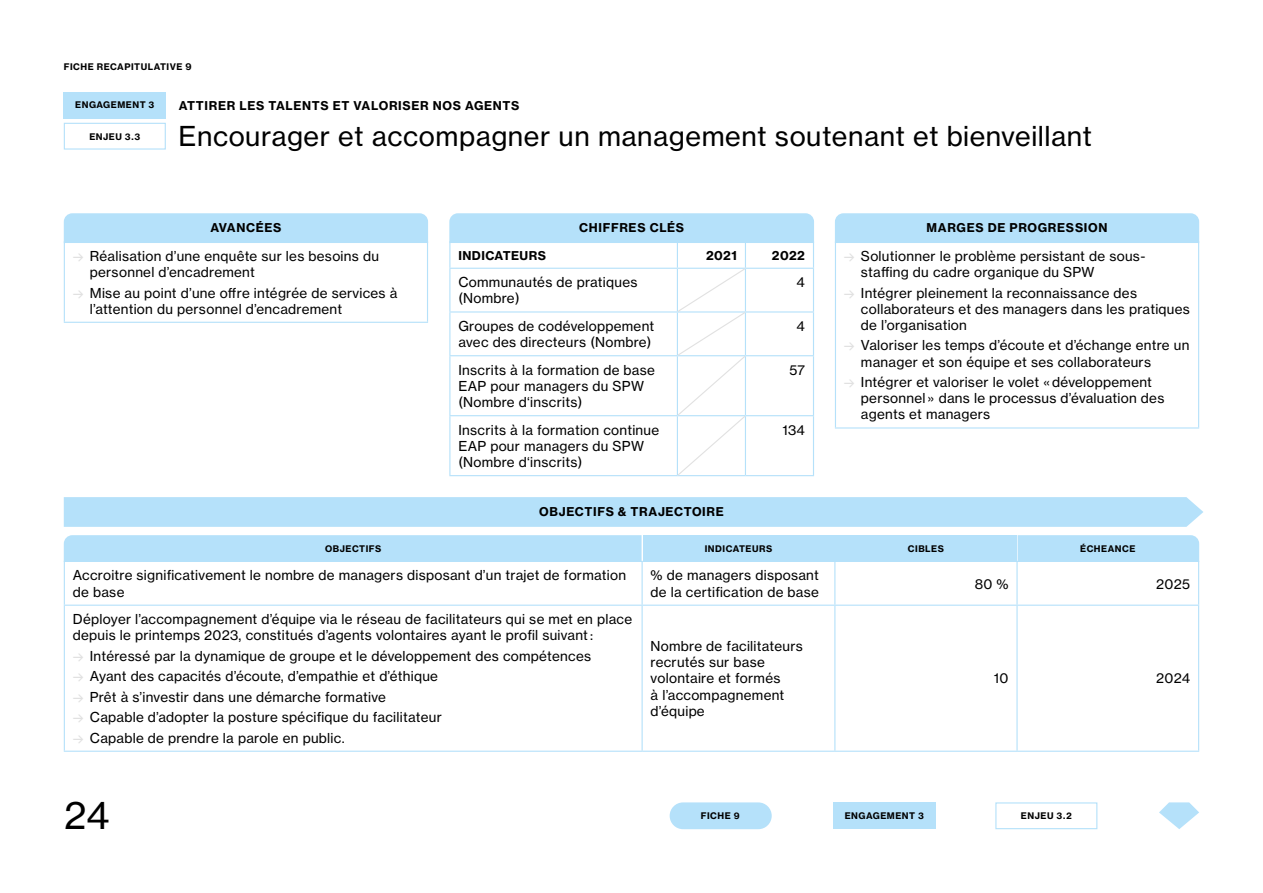
<style>
.page{position:relative;width:1263px;height:893px;background:#fff}
.page>*{position:absolute;margin:0;border:0;box-sizing:border-box;transform-origin:0 0}
.t1{font:36px "N Haas Grotesk TX Pro 55 Rg";color:#000}
.t2{font:27px "N Haas Grotesk TX Pro 55 Rg";letter-spacing:.02em;color:#000}
.t3{font:13.5px/16.2px "N Haas Grotesk TX Pro 55 Rg";letter-spacing:.02em;color:#000}
.t4{font:12px "N Haas Grotesk TX Pro 75 Bd";letter-spacing:.055em;color:#000}
.t5{font:12px "N Haas Grotesk TX Pro 75 Bd";letter-spacing:.035em;color:#000}
.t6{font:9px "N Haas Grotesk TX Pro 75 Bd";letter-spacing:.055em;color:#000}
.s1{font-family:"Suisse Intl";color:#e1e1e1}
</style>
<div class="page">
<hr style="left:64px;top:242px;width:1px;height:80px;background:#b5e1fa">
<hr style="left:427px;top:242px;width:1px;height:80px;background:#b5e1fa">
<hr style="left:64px;top:322px;width:364px;height:1px;background:#b5e1fa">
<div style="left:64px;top:213px;width:364px;height:30px;background:#b5e1fa"></div>
<hr style="left:449px;top:475px;width:228px;height:1px;background:#b5e1fa">
<hr style="left:745px;top:475px;width:69px;height:1px;background:#b5e1fa">
<hr style="left:677px;top:475px;width:68px;height:1px;background:#b5e1fa">
<svg style="left:449px;top:213px;width:365px;height:262px"></svg>
<hr style="left:835px;top:242px;width:1px;height:185px;background:#b5e1fa">
<hr style="left:1198px;top:242px;width:1px;height:185px;background:#b5e1fa">
<hr style="left:835px;top:427px;width:364px;height:2px;background:#b5e1fa">
<div style="left:835px;top:213px;width:364px;height:30px;background:#b5e1fa"></div>
<svg style="left:64px;top:497px;width:1139px;height:30px"></svg>
<hr style="left:641px;top:562px;width:2px;height:43px;background:#b5e1fa">
<hr style="left:834px;top:562px;width:1px;height:43px;background:#b5e1fa">
<hr style="left:1016px;top:562px;width:1px;height:43px;background:#b5e1fa">
<hr style="left:64px;top:605px;width:578px;height:1px;background:#b5e1fa">
<hr style="left:642px;top:605px;width:193px;height:1px;background:#b5e1fa">
<hr style="left:641px;top:606px;width:2px;height:145px;background:#b5e1fa">
<hr style="left:835px;top:605px;width:182px;height:1px;background:#b5e1fa">
<hr style="left:834px;top:606px;width:1px;height:145px;background:#b5e1fa">
<hr style="left:1017px;top:605px;width:182px;height:1px;background:#b5e1fa">
<hr style="left:1016px;top:606px;width:1px;height:145px;background:#b5e1fa">
<hr style="left:64px;top:561px;width:578px;height:1px;background:#b5e1fa">
<hr style="left:64px;top:562px;width:1px;height:43px;background:#b5e1fa">
<hr style="left:642px;top:561px;width:193px;height:1px;background:#b5e1fa">
<hr style="left:835px;top:561px;width:182px;height:1px;background:#b5e1fa">
<hr style="left:1198px;top:562px;width:1px;height:43px;background:#b5e1fa">
<hr style="left:64px;top:606px;width:1px;height:145px;background:#b5e1fa">
<hr style="left:1198px;top:606px;width:1px;height:145px;background:#b5e1fa">
<hr style="left:64px;top:751px;width:578px;height:1px;background:#b5e1fa">
<hr style="left:642px;top:751px;width:193px;height:1px;background:#b5e1fa">
<hr style="left:835px;top:751px;width:182px;height:1px;background:#b5e1fa">
<hr style="left:1017px;top:751px;width:182px;height:1px;background:#b5e1fa">
<div style="left:64px;top:535px;width:577px;height:26px;background:#b5e1fa"></div>
<div style="left:643px;top:535px;width:191px;height:27px;background:#b5e1fa"></div>
<div style="left:835px;top:535px;width:181px;height:27px;background:#b5e1fa"></div>
<div style="left:1017px;top:535px;width:182px;height:27px;background:#b5e1fa"></div>
<div style="left:833px;top:802px;width:102px;height:27px;background:#b5e1fa"></div>
<div style="left:995px;top:802px;width:102px;height:27px;border:1px solid #b5e1fa"></div>
<div style="left:64px;top:92px;width:102px;height:27px;background:#b5e1fa"></div>
<div style="left:64px;top:123px;width:102px;height:27px;border:1px solid #b5e1fa"></div>
<svg style="left:1159px;top:802px;width:40px;height:27px"></svg>
<div style="left:670px;top:802px;width:102px;height:27px;background:#b5e1fa;border-radius:13px"></div>
<p class="t6" style="left:64px;top:62px;width:129px">FICHE RECAPITULATIVE 9</p>
<p class="t4" style="left:179px;top:98px;width:342px">ATTIRER LES TALENTS ET VALORISER NOS AGENTS</p>
<h2 class="t2" style="left:179px;top:120px;width:915px">Encourager et accompagner un management soutenant et bienveillant</h2>
<p class="t6" style="left:75px;top:99px;width:81px">ENGAGEMENT 3</p>
<p class="t6" style="left:89px;top:131px;width:52px">ENJEU 3.3</p>
<p class="t4" style="left:210px;top:220px;width:73px">AVANCÉES</p>
<p class="t3" style="left:90px;top:248px;width:291px;text-indent:-17px"><span class="s1">→</span> Réalisation d’une enquête sur les besoins du personnel d’encadrement</p>
<p class="t3" style="left:90px;top:284px;width:309px;text-indent:-17px"><span class="s1">→</span> Mise au point d’une offre intégrée de services à l’attention du personnel d’encadrement</p>
<p class="t4" style="left:579px;top:220px;width:107px">CHIFFRES CLÉS</p>
<p class="t5" style="left:458px;top:248px;width:89px">INDICATEURS</p>
<p class="t4" style="left:706px;top:248px;width:32px">2021</p>
<p class="t4" style="left:772px;top:248px;width:34px">2022</p>
<p class="t3" style="left:458px;top:274px;width:181px">Communautés de pratiques (Nombre)</p>
<p class="t3" style="left:796px;top:274px;width:10px">4</p>
<p class="t3" style="left:458px;top:318px;width:197px">Groupes de codéveloppement avec des directeurs (Nombre)</p>
<p class="t3" style="left:796px;top:318px;width:10px">4</p>
<p class="t3" style="left:458px;top:362px;width:198px">Inscrits à la formation de base<br>EAP pour managers du SPW (Nombre d‘inscrits)</p>
<p class="t3" style="left:789px;top:362px;width:17px">57</p>
<p class="t3" style="left:458px;top:422px;width:202px">Inscrits à la formation continue<br>EAP pour managers du SPW (Nombre d‘inscrits)</p>
<p class="t3" style="left:782px;top:422px;width:24px">134</p>
<p class="t4" style="left:539px;top:504px;width:186px">OBJECTIFS &amp; TRAJECTOIRE</p>
<p class="t4" style="left:926px;top:220px;width:182px">MARGES DE PROGRESSION</p>
<p class="t3" style="left:861px;top:248px;width:286px;text-indent:-17px"><span class="s1">→</span> Solutionner le problème persistant de sous&shy;staffing du cadre organique du SPW</p>
<p class="t3" style="left:861px;top:284px;width:330px;text-indent:-17px"><span class="s1">→</span> Intégrer pleinement la reconnaissance des collaborateurs et des managers dans les pratiques de l’organisation</p>
<p class="t3" style="left:861px;top:337px;width:330px;text-indent:-17px"><span class="s1">→</span> Valoriser les temps d’écoute et d’échange entre un manager et son équipe et ses collaborateurs</p>
<p class="t3" style="left:861px;top:374px;width:305px;text-indent:-17px"><span class="s1">→</span> Intégrer et valoriser le volet « développement personnel » dans le processus d’évaluation des agents et managers</p>
<p class="t6" style="left:325px;top:543px;width:58px">OBJECTIFS</p>
<p class="t6" style="left:705px;top:543px;width:69px">INDICATEURS</p>
<p class="t6" style="left:908px;top:543px;width:38px">CIBLES</p>
<p class="t6" style="left:1080px;top:543px;width:57px">ÉCHEANCE</p>
<p class="t3" style="left:73px;top:567px;width:555px">Accroitre significativement le nombre de managers disposant d’un trajet de formation de base</p>
<p class="t3" style="left:651px;top:567px;width:170px">% de managers disposant de la certification de base</p>
<p class="t3" style="left:975px;top:575px;width:35px">80 %</p>
<p class="t3" style="left:1156px;top:575px;width:35px">2025</p>
<p class="t3" style="left:73px;top:611px;width:561px">Déployer l’accompagnement d’équipe via le réseau de facilitateurs qui se met en place depuis le printemps 2023, constitués d’agents volontaires ayant le profil suivant :</p>
<p class="t3" style="left:73px;top:648px;width:520px"><span class="s1">→</span> Intéressé par la dynamique de groupe et le développement des compétences</p>
<p class="t3" style="left:73px;top:668px;width:367px"><span class="s1">→</span> Ayant des capacités d’écoute, d’empathie et d’éthique</p>
<p class="t3" style="left:73px;top:689px;width:315px"><span class="s1">→</span> Prêt à s’investir dans une démarche formative</p>
<p class="t3" style="left:73px;top:709px;width:370px"><span class="s1">→</span> Capable d’adopter la posture spécifique du facilitateur</p>
<p class="t3" style="left:73px;top:730px;width:273px"><span class="s1">→</span> Capable de prendre la parole en public.</p>
<p class="t3" style="left:651px;top:638px;width:154px">Nombre de facilitateurs recrutés sur base volontaire et formés<br>à l’accompagnement d’équipe</p>
<p class="t3" style="left:994px;top:670px;width:16px">10</p>
<p class="t3" style="left:1156px;top:670px;width:35px">2024</p>
<h1 class="t1" style="left:64px;top:794px;width:47px">24</h1>
<p class="t6" style="left:701px;top:810px;width:40px">FICHE 9</p>
<p class="t6" style="left:845px;top:810px;width:81px">ENGAGEMENT 3</p>
<p class="t6" style="left:1021px;top:810px;width:52px">ENJEU 3.2</p>
</div>
